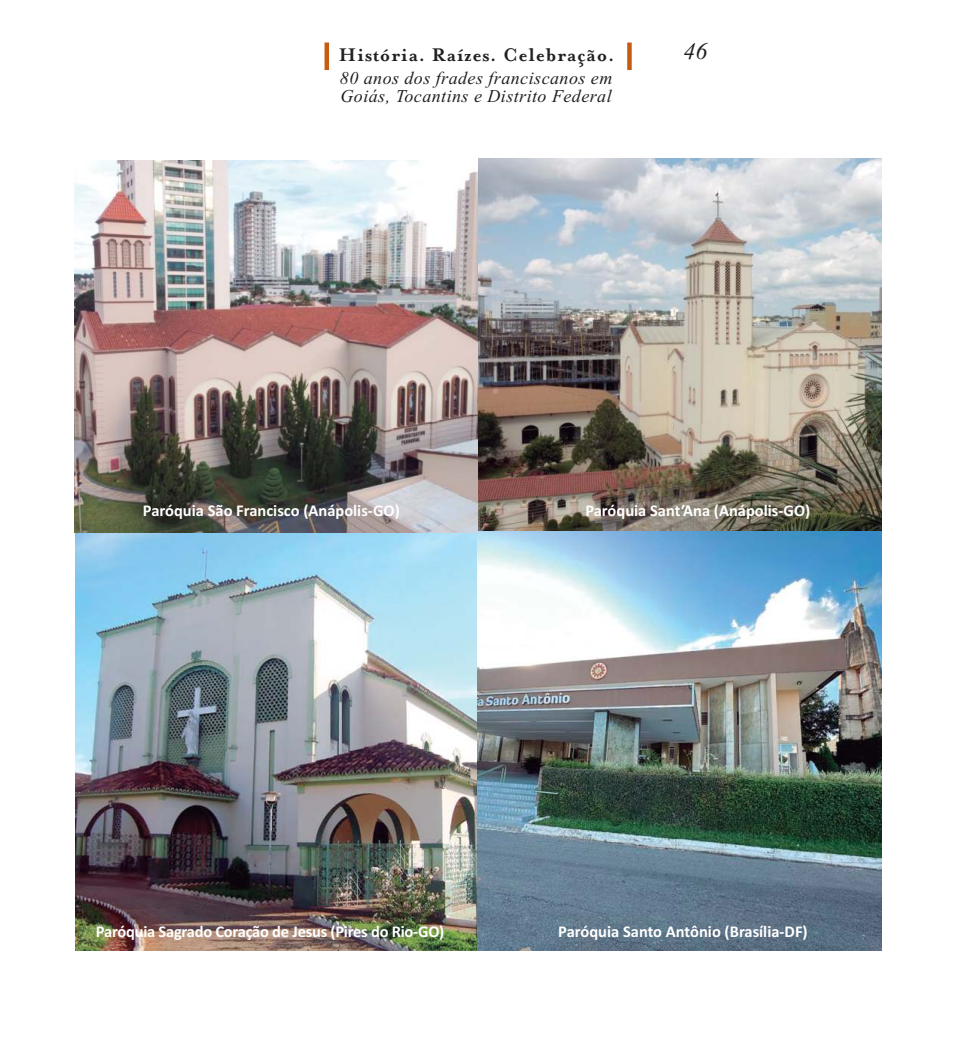
<style>
.page{position:relative;width:957px;height:1063px;background:#fff}
.page>*{position:absolute;margin:0;border:0;box-sizing:border-box;transform-origin:0 0}
.t1{font:italic 24px "Times New Roman";color:#221f1f}
.t2{font:700 21px "Mrs Eaves";letter-spacing:.035em;color:#221f1f}
.t3{font:italic 18px/18px "Times New Roman";letter-spacing:.025em;color:#221f1f}
.t4{font:700 16.5px "Calibri";color:#fff}
</style>
<div class="page">
<div style="left:627px;top:43px;width:5px;height:27px;background:#c85b12"></div>
<div style="left:324px;top:43px;width:5px;height:27px;background:#c85b12"></div>
<img style="left:74px;top:161px;width:403px;height:372px">
<img style="left:477px;top:159px;width:404px;height:372px">
<img style="left:75px;top:533px;width:402px;height:418px">
<img style="left:477px;top:531px;width:404px;height:420px">
<p class="t2" style="left:339px;top:48px;width:277px">História. Raízes. Celebração.</p>
<h1 class="t1" style="left:683px;top:43px;width:25px">46</h1>
<p class="t3" style="left:340px;top:71px;width:274px">80 anos dos frades franciscanos em<br>Goiás, Tocantins e Distrito Federal</p>
<p class="t4" style="left:143px;top:504px;width:258px">Paróquia São Francisco (Anápolis-GO)</p>
<p class="t4" style="left:585px;top:504px;width:226px">Paróquia Sant’Ana (Anápolis-GO)</p>
<p class="t4" style="left:96px;top:925px;width:350px">Paróquia Sagrado Coração de Jesus (Pires do Rio-GO)</p>
<p class="t4" style="left:558px;top:925px;width:251px">Paróquia Santo Antônio (Brasília-DF)</p>
</div>
